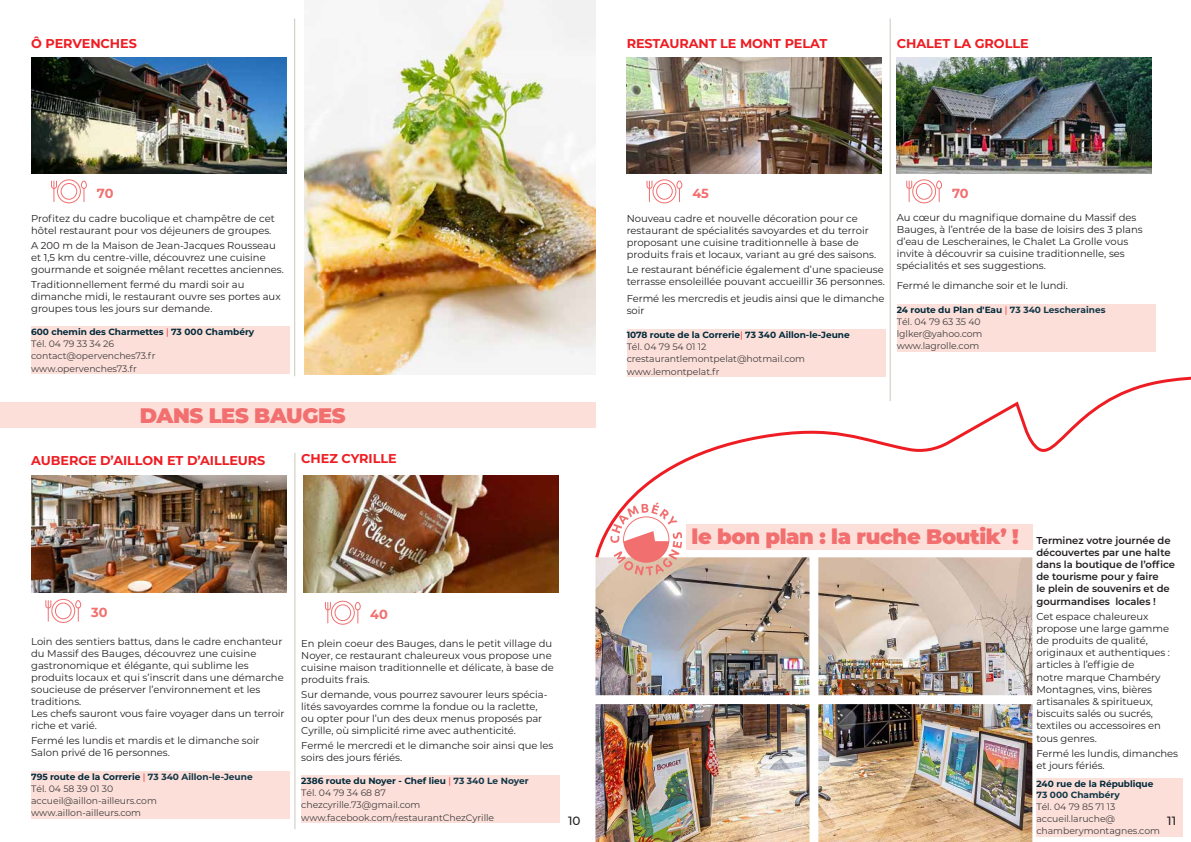
<style>
.page{position:relative;width:1191px;height:842px;background:#fff}
.page>*{position:absolute;margin:0;border:0;box-sizing:border-box;transform-origin:0 0}
.t1{font:900 21px "Montserrat";letter-spacing:-.02em;color:#f26f6f}
.t2{font:700 13.2px "Montserrat";color:#f26f6f}
.t3{font:700 12.8px "Montserrat";letter-spacing:-.005em;color:#ee1d23}
.t4{font:500 12px "Montserrat";color:#231f20}
.t5{font:10px/12px "Montserrat";color:#231f20}
.t6{font:600 10px/12.2px "Montserrat";letter-spacing:-.005em;color:#231f20}
.t7{font:9.3px/12.2px "Montserrat";letter-spacing:-.005em;color:#3e3e3f}
.t8{font:700 9px "Montserrat";letter-spacing:-.005em;color:#002a3b}
.t9{font:700 9px "Montserrat";color:#103747}
.s1{font-weight:400;color:#ee1d23}
.s2{color:#103747}
</style>
<div class="page">
<hr style="left:294px;top:18px;width:1px;height:358px;background:#ccc8bd">
<img style="left:31px;top:57px;width:255px;height:117px">
<img style="left:31px;top:476px;width:255px;height:116px">
<img style="left:303px;top:475px;width:255px;height:117px">
<div style="left:31px;top:326px;width:259px;height:48px;background:#fddfd9"></div>
<div style="left:31px;top:771px;width:259px;height:48px;background:#fddfd9"></div>
<div style="left:301px;top:775px;width:259px;height:48px;background:#fddfd9"></div>
<svg style="left:325px;top:600px;width:36px;height:25px"></svg>
<svg style="left:51px;top:179px;width:36px;height:25px"></svg>
<svg style="left:45px;top:598px;width:37px;height:25px"></svg>
<div style="left:0;top:402px;width:595px;height:26px;background:#fddfd9"></div>
<img style="left:305px;top:0;width:290px;height:374px">
<hr style="left:890px;top:18px;width:1px;height:383px;background:#ccc8bd">
<img style="left:626px;top:57px;width:255px;height:117px">
<img style="left:896px;top:57px;width:255px;height:117px">
<div style="left:626px;top:329px;width:259px;height:48px;background:#fddfd9"></div>
<div style="left:896px;top:304px;width:259px;height:48px;background:#fddfd9"></div>
<svg style="left:906px;top:179px;width:36px;height:25px"></svg>
<svg style="left:646px;top:179px;width:37px;height:25px"></svg>
<img style="left:595px;top:560px;width:437px;height:282px">
<div style="left:1036px;top:778px;width:146px;height:58px;background:#fddfd9"></div>
<svg style="left:610px;top:560px;width:72px;height:15px"></svg>
<svg style="left:595px;top:375px;width:596px;height:185px"></svg>
<hr style="left:295px;top:453px;width:1px;height:376px;background:#ccc8bd">
<p class="t3" style="left:31px;top:35px;width:107px">Ô PERVENCHES</p>
<p class="t3" style="left:626px;top:35px;width:202px">RESTAURANT LE MONT PELAT</p>
<p class="t3" style="left:896px;top:35px;width:133px">CHALET LA GROLLE</p>
<h2 class="t2" style="left:97px;top:184px;width:18px">70</h2>
<p class="t5" style="left:31px;top:212px;width:245px">Profitez du cadre bucolique et champêtre de cet hôtel restaurant pour vos déjeuners de groupes.</p>
<p class="t5" style="left:31px;top:239px;width:254px">A 200 m de la Maison de Jean-Jacques Rousseau et 1,5 km du centre-ville, découvrez une cuisine gourmande et soignée mêlant recettes anciennes.</p>
<p class="t5" style="left:31px;top:278px;width:251px">Traditionnellement fermé du mardi soir au dimanche midi, le restaurant ouvre ses portes aux groupes tous les jours sur demande.</p>
<p class="t8" style="left:31px;top:325px;width:225px">600 chemin des Charmettes <span class="s1">|</span> 73 000 Chambéry</p>
<p class="t7" style="left:31px;top:338px;width:126px">Tél. 04 79 33 34 26 contact@opervenches73.fr www.opervenches73.fr</p>
<h1 class="t1" style="left:140px;top:399px;width:207px">DANS LES BAUGES</h1>
<p class="t3" style="left:31px;top:451px;width:236px">AUBERGE D’AILLON ET D’AILLEURS</p>
<p class="t3" style="left:301px;top:449px;width:97px">CHEZ CYRILLE</p>
<h2 class="t2" style="left:91px;top:603px;width:18px">30</h2>
<p class="t5" style="left:31px;top:635px;width:255px">Loin des sentiers battus, dans le cadre enchanteur du Massif des Bauges, découvrez une cuisine gastronomique et élégante, qui sublime les produits locaux et qui s’inscrit dans une démarche soucieuse de préserver l’environnement et les traditions.<br>Les chefs sauront vous faire voyager dans un terroir riche et varié.</p>
<p class="t5" style="left:31px;top:734px;width:230px">Fermé les lundis et mardis et le dimanche soir<br>Salon privé de 16 personnes.</p>
<p class="t8" style="left:31px;top:770px;width:223px">795 route de la Correrie <span class="s1">|</span> <span class="s2">73 340 Aillon-le-Jeune</span></p>
<p class="t7" style="left:31px;top:782px;width:127px">Tél. 04 58 39 01 30 accueil@aillon-ailleurs.com www.aillon-ailleurs.com</p>
<h2 class="t2" style="left:370px;top:605px;width:19px">40</h2>
<p class="t5" style="left:301px;top:637px;width:254px">En plein coeur des Bauges, dans le petit village du Noyer, ce restaurant chaleureux vous propose une cuisine maison traditionnelle et délicate, à base de produits frais.</p>
<p class="t5" style="left:301px;top:688px;width:248px">Sur demande, vous pourrez savourer leurs spécia&shy;lités savoyardes comme la fondue ou la raclette, ou opter pour l’un des deux menus proposés par Cyrille, où simplicité rime avec authenticité.</p>
<p class="t5" style="left:301px;top:739px;width:254px">Fermé le mercredi et le dimanche soir ainsi que les soirs des jours fériés.</p>
<p class="t8" style="left:301px;top:774px;width:229px">2386 route du Noyer - Chef lieu <span class="s1">|</span> <span class="s2">73 340 Le Noyer</span></p>
<p class="t7" style="left:301px;top:786px;width:194px">Tél. 04 79 34 68 87 chezcyrille.73@gmail.com www.facebook.com/restaurantChezCyrille</p>
<p class="t4" style="left:568px;top:812px;width:14px">10</p>
<h2 class="t2" style="left:692px;top:184px;width:18px">45</h2>
<h2 class="t2" style="left:952px;top:184px;width:18px">70</h2>
<p class="t5" style="left:626px;top:212px;width:251px">Nouveau cadre et nouvelle décoration pour ce restaurant de spécialités savoyardes et du terroir proposant une cuisine traditionnelle à base de produits frais et locaux, variant au gré des saisons.</p>
<p class="t5" style="left:626px;top:263px;width:260px">Le restaurant bénéficie également d’une spacieuse terrasse ensoleillée pouvant accueillir 36 personnes.</p>
<p class="t5" style="left:626px;top:292px;width:259px">Fermé les mercredis et jeudis ainsi que le dimanche soir</p>
<p class="t8" style="left:626px;top:328px;width:225px">1078 route de la Correrie<span class="s1">|</span> 73 340 Aillon-le-Jeune</p>
<p class="t7" style="left:626px;top:340px;width:180px">Tél. 04 79 54 01 12 crestaurantlemontpelat@hotmail.com www.lemontpelat.fr</p>
<p class="t5" style="left:896px;top:211px;width:247px">Au cœur du magnifique domaine du Massif des Bauges, à l’entrée de la base de loisirs des 3 plans d’eau de Lescheraines, le Chalet La Grolle vous invite à découvrir sa cuisine traditionnelle, ses spécialités et ses suggestions.</p>
<p class="t5" style="left:896px;top:279px;width:173px">Fermé le dimanche soir et le lundi.</p>
<p class="t8" style="left:896px;top:303px;width:210px">24 route du Plan d'Eau <span class="s1">|</span> <span class="s2">73 340 Lescheraines</span></p>
<p class="t7" style="left:896px;top:315px;width:87px">Tél. 04 79 63 35 40 lglker@yahoo.com www.lagrolle.com</p>
<h1 class="t1" style="left:691px;top:521px;width:329px">le bon plan : la ruche Boutik’ !</h1>
<p class="t6" style="left:1036px;top:533px;width:140px">Terminez votre journée de découvertes par une halte dans la boutique de l’office de tourisme pour y faire<br>le plein de souvenirs et de gourmandises locales !</p>
<p class="t5" style="left:1036px;top:610px;width:135px">Cet espace chaleureux propose une large gamme de produits de qualité, originaux et authentiques : articles à l’effigie de<br>notre marque Chambéry<br>Montagnes, vins, bières artisanales &amp; spiritueux, biscuits salés ou sucrés, textiles ou accessoires en tous genres.</p>
<p class="t5" style="left:1036px;top:747px;width:143px">Fermé les lundis, dimanches et jours fériés.</p>
<p class="t8" style="left:1036px;top:777px;width:118px">240 rue de la République</p>
<p class="t9" style="left:1036px;top:788px;width:85px">73 000 Chambéry</p>
<p class="t7" style="left:1036px;top:800px;width:125px">Tél. 04 79 85 71 13 accueil.laruche@ chamberymontagnes.com</p>
<p class="t4" style="left:1167px;top:812px;width:10px">11</p>
</div>
